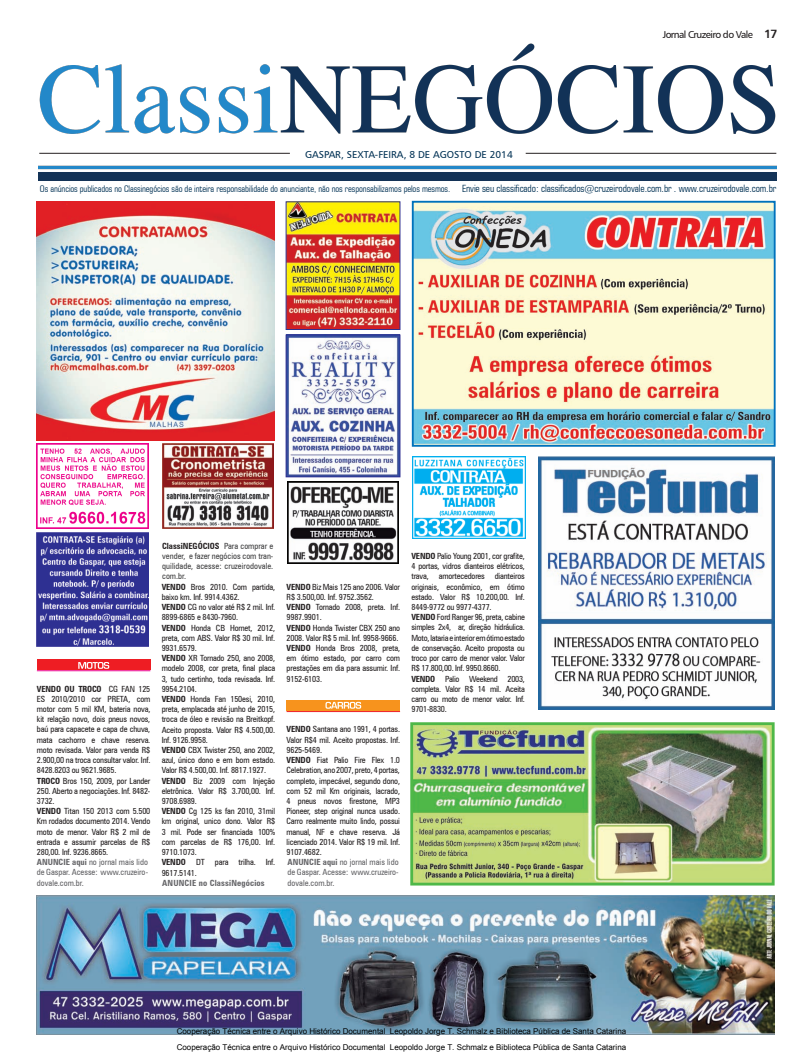
<style>
.page{position:relative;width:803px;height:1063px;background:#fff}
.page>*{position:absolute;margin:0;border:0;box-sizing:border-box;transform-origin:0 0}
.t1{font:condensed 10px "Square 721 BT";letter-spacing:-.01em;color:#003154}
.t2{font:10px "Humanist 777 BT Roman B";color:#003154}
.t3{font:10px "Humanist 777 BT Roman B";letter-spacing:-.06em;color:#231f20}
.t4{font:condensed 9px "Square 721 BT";letter-spacing:-.01em;color:#003154}
.t5{font:condensed 8.5px/10.2px "Zurich BT";letter-spacing:-.02em;color:#231f20}
.t6{font:condensed 8.5px/10.2px "Zurich BT";color:#636366;text-align:justify}
.t7{font:condensed 8.5px/10.2px "Zurich BT";letter-spacing:.005em;color:#404041;text-align:justify}
.t8{font:700 condensed 8.5px "Zurich BT";letter-spacing:.02em;color:#636366}
.t9{font:8px/16.2px "Arial";color:#000}
.s1{font-family:"Humanist 777 BT Bold B";font-size:12px}
.s2{font-weight:700;color:#231f20}
.s3{font-weight:700}
</style>
<div class="page">
<div style="left:37px;top:659px;width:113px;height:10px;background:#ee1d23"></div>
<svg style="left:78px;top:662px;width:31px;height:7px"></svg>
<hr style="left:37px;top:670px;width:113px;height:1px;background:#ed028c">
<div style="left:286px;top:700px;width:114px;height:10px;background:#f7931d"></div>
<hr style="left:286px;top:711px;width:114px;height:1px;background:#ee1d23">
<svg style="left:325px;top:702px;width:36px;height:7px"></svg>
<img style="left:38px;top:43px;width:737px;height:138px">
<hr style="left:39px;top:153px;width:251px;height:1px;background:#231f20">
<img style="left:412px;top:457px;width:113px;height:82px">
<img style="left:37px;top:444px;width:111px;height:84px">
<img style="left:37px;top:533px;width:111px;height:113px">
<img style="left:162px;top:444px;width:111px;height:84px">
<hr style="left:525px;top:153px;width:251px;height:1px;background:#231f20">
<img style="left:414px;top:726px;width:356px;height:156px">
<div style="left:410px;top:722px;width:364px;height:164px;border:3px solid #4fb848"></div>
<img style="left:287px;top:203px;width:111px;height:125px">
<img style="left:287px;top:336px;width:111px;height:139px">
<div style="left:285px;top:334px;width:115px;height:143px;border:1px solid #2e3092"></div>
<img style="left:538px;top:457px;width:236px;height:252px">
<img style="left:36px;top:202px;width:238px;height:239px">
<img style="left:414px;top:204px;width:358px;height:240px">
<div style="left:411px;top:201px;width:364px;height:246px;border:2px solid #0072bc"></div>
<img style="left:37px;top:896px;width:737px;height:139px">
<img style="left:287px;top:481px;width:111px;height:82px">
<p class="t2" style="left:305px;top:149px;width:209px">Gaspar, SEXTA-FEIRA, 8 de agosto de 2014</p>
<p class="t3" style="left:662px;top:28px;width:116px">Jornal Cruzeiro do Vale <span class="s1">17</span></p>
<p class="t4" style="left:40px;top:183px;width:411px">Os anúncios publicados no Classinegócios são de inteira responsabilidade do anunciante, não nos responsabilizamos pelos mesmos.</p>
<p class="t1" style="left:462px;top:182px;width:316px">Envie seu classificado: classificados@cruzeirodovale.com.br . www.cruzeirodovale.com.br</p>
<p class="t7" style="left:162px;top:541px;width:113px"><span class="s2">ClassiNEGÓCIOS</span> Para comprar e vender, e fazer negócios com tran&shy;quilidade, acesse: cruzeirodovale. com.br.</p>
<p class="t5" style="left:162px;top:581px;width:115px"><span class="s3">VENDO</span> Bros 2010. Com partida, baixo km. Inf. 9914.4362.<br><span class="s3">VENDO</span> CG no valor até R$ 2 mil. Inf.<br>8899-6865 e 8430-7960.<br><span class="s3">VENDO</span> Honda CB Hornet, 2012, preta, com ABS. Valor R$ 30 mil. Inf.<br>9931.6579.<br><span class="s3">VENDO</span> XR Tornado 250, ano 2008, modelo 2008, cor preta, final placa<br>3, tudo certinho, toda revisada. Inf.<br>9954.2104.<br><span class="s3">VENDO</span> Honda Fan 150esi, 2010, preta, emplacada até junho de 2015, troca de óleo e revisão na Breitkopf.<br>Aceito proposta. Valor R$ 4.500,00.<br>Inf. 9126.9958.<br><span class="s3">VENDO</span> CBX Twister 250, ano 2002, azul, único dono e em bom estado.<br>Valor R$ 4.500,00. Inf. 8817.1927.<br><span class="s3">VENDO</span> Biz 2009 com Injeção eletrônica. Valor R$ 3.700,00. Inf.<br>9708.6989.<br><span class="s3">VENDO</span> Cg 125 ks fan 2010, 31mil km original, unico dono. Valor R$<br>3 mil. Pode ser financiada 100% com parcelas de R$ 176,00. Inf.<br>9710.1073.<br><span class="s3">VENDO</span> DT para trilha. Inf.<br>9617.5141.</p>
<p class="t5" style="left:286px;top:582px;width:115px"><span class="s3">VENDO</span> Biz Mais 125 ano 2006. Valor<br>R$ 3.500,00. Inf. 9752.3562.<br><span class="s3">VENDO</span> Tornado 2008, preta. Inf.<br>9987.9901.<br><span class="s3">VENDO</span> Honda Twister CBX 250 ano<br>2008. Valor R$ 5 mil. Inf. 9958-9666.<br><span class="s3">VENDO</span> Honda Bros 2008, preta, em ótimo estado, por carro com prestações em dia para assumir. Inf.<br>9152-6103.</p>
<p class="t5" style="left:37px;top:683px;width:115px"><span class="s3">VENDO OU TROCO</span> CG FAN 125<br>ES 2010/2010 cor PRETA, com motor com 5 mil KM, bateria nova, kit relação novo, dois pneus novos, baú para capacete e capa de chuva, mata cachorro e chave reserva. moto revisada. Valor para venda R$<br>2.900,00 na troca consultar valor. Inf.<br>8428.8203 ou 9621.9685.<br><span class="s3">TROCO</span> Bros 150, 2009, por Lander<br>250. Aberto a negociações. Inf. 8482-<br>3732.<br><span class="s3">VENDO</span> Titan 150 2013 com 5.500<br>Km rodados documento 2014. Vendo moto de menor. Valor R$ 2 mil de entrada e assumir parcelas de R$<br>280,00. Inf. 9236.8665.</p>
<p class="t5" style="left:286px;top:724px;width:115px"><span class="s3">VENDO</span> Santana ano 1991, 4 portas.<br>Valor R$4 mil. Aceito propostas. Inf.<br>9625-5469.<br><span class="s3">VENDO</span> Fiat Palio Fire Flex 1.0<br>Celebration, ano 2007, preto, 4 portas, completo, impecável, segundo dono, com 52 mil Km originais, lacrado,<br>4 pneus novos firestone, MP3<br>Pioneer, step original nunca usado.<br>Carro realmente muito lindo, possui manual, NF e chave reserva. Já licenciado 2014. Valor R$ 19 mil. Inf.<br>9107.4682.</p>
<p class="t6" style="left:37px;top:857px;width:113px"><span class="s3">ANUNCIE aqui</span> no jornal mais lido de Gaspar. Acesse: www.cruzeiro&shy;dovale.com.br.</p>
<p class="t6" style="left:287px;top:857px;width:113px"><span class="s3">ANUNCIE aqui</span> no jornal mais lido de Gaspar. Acesse: www.cruzeiro-</p>
<p class="t8" style="left:162px;top:877px;width:104px">ANUNCIE no ClassiNegócios</p>
<p class="t6" style="left:287px;top:877px;width:48px">dovale.com.br.</p>
<p class="t5" style="left:411px;top:551px;width:115px"><span class="s3">VENDO</span> Palio Young 2001, cor grafite,<br>4 portas, vidros dianteiros elétricos, trava, amortecedores dianteiros originais, econômico, em ótimo estado. Valor R$ 10.200,00. Inf.<br>8449-9772 ou 9977-4377.<br><span class="s3">VENDO</span> Ford Ranger 96, preta, cabine simples 2x4, ar, direção hidráulica.<br>Moto, lataria e interior em ótimo estado de conservação. Aceito proposta ou troco por carro de menor valor. Valor<br>R$ 17.800,00. Inf. 9950.8660.<br><span class="s3">VENDO</span> Palio Weekend 2003, completa. Valor R$ 14 mil. Aceita carro ou moto de menor valor. Inf.<br>9701-8830.</p>
<p class="t9" style="left:177px;top:1023px;width:451px">Cooperação Técnica entre o Arquivo Histórico Documental Leopoldo Jorge T. Schmalz e Biblioteca Pública de Santa Catarina<br>Cooperação Técnica entre o Arquivo Histórico Documental Leopoldo Jorge T. Schmalz e Biblioteca Pública de Santa Catarina</p>
</div>
